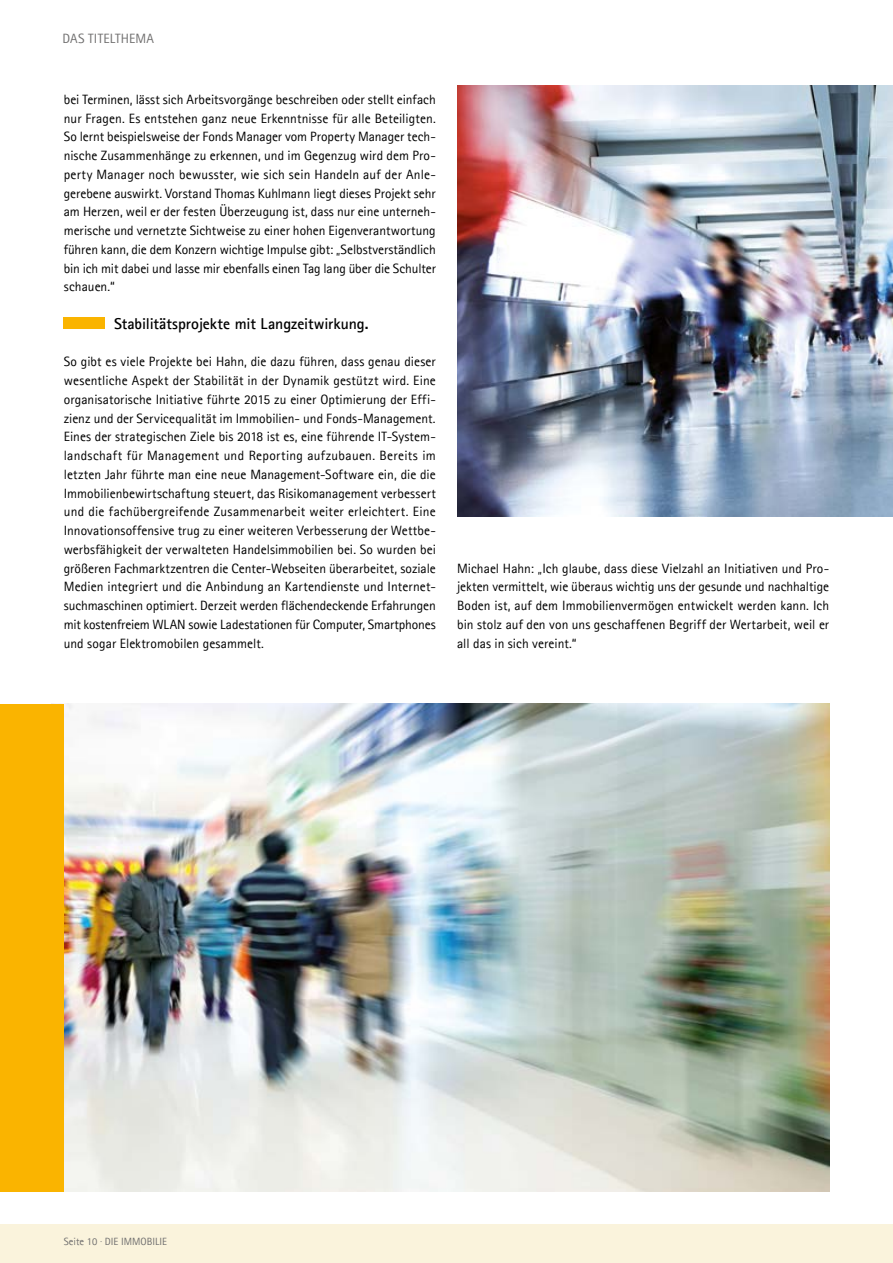
<style>
.page{position:relative;width:893px;height:1263px;background:#fff}
.page>*{position:absolute;margin:0;border:0;box-sizing:border-box;transform-origin:0 0}
.t1{font:700 15.75px "Agfa Rotis Sans Serif";letter-spacing:-.005em;color:#000}
.t2{font:13.5px/18.8px "Agfa Rotis Sans Serif";letter-spacing:-.005em;color:#000;text-align:justify}
.t3{font:13.5px "Agfa Rotis Sans Serif";letter-spacing:.02em;color:#706f6f}
.t4{font:10.5px "Agfa Rotis Sans Serif";color:#706f6f}
.s1{font-weight:300}
</style>
<div class="page">
<div style="left:0;top:1225px;width:893px;height:38px;background:#faf3dc"></div>
<img style="left:457px;top:85px;width:436px;height:431px">
<div style="left:64px;top:317px;width:41px;height:12px;background:#fab400"></div>
<img style="left:64px;top:704px;width:765px;height:487px">
<div style="left:0;top:704px;width:64px;height:487px;background:#fab400"></div>
<p class="t3" style="left:63px;top:31px;width:93px">DAS TITELTHEMA</p>
<p class="t2" style="left:64px;top:90px;width:374px">bei Terminen, lässt sich Arbeitsvorgänge beschreiben oder stellt einfach nur Fragen. Es entstehen ganz neue Erkenntnisse für alle Beteiligten.<br>So lernt beispielsweise der Fonds Manager vom Property Manager tech&shy;nische Zusammenhänge zu erkennen, und im Gegenzug wird dem Pro&shy;perty Manager noch bewusster, wie sich sein Handeln auf der Anle&shy;gerebene auswirkt. Vorstand Thomas Kuhlmann liegt dieses Projekt sehr am Herzen, weil er der festen Überzeugung ist, dass nur eine unterneh&shy;merische und vernetzte Sichtweise zu einer hohen Eigenverantwortung führen kann, die dem Konzern wichtige Impulse gibt: „Selbstverständlich bin ich mit dabei und lasse mir ebenfalls einen Tag lang über die Schulter schauen.“</p>
<p class="t1" style="left:114px;top:313px;width:256px">Stabilitätsprojekte mit Langzeitwirkung.</p>
<p class="t2" style="left:64px;top:352px;width:374px">So gibt es viele Projekte bei Hahn, die dazu führen, dass genau dieser wesentliche Aspekt der Stabilität in der Dynamik gestützt wird. Eine organisatorische Initiative führte 2015 zu einer Optimierung der Effi&shy;zienz und der Servicequalität im Immobilien- und Fonds-Management.<br>Eines der strategischen Ziele bis 2018 ist es, eine führende IT-System&shy;landschaft für Management und Reporting aufzubauen. Bereits im letzten Jahr führte man eine neue Management-Software ein, die die Immobilienbewirtschaftung steuert, das Risikomanagement verbessert und die fachübergreifende Zusammenarbeit weiter erleichtert. Eine Innovationsoffensive trug zu einer weiteren Verbesserung der Wettbe&shy;werbsfähigkeit der verwalteten Handelsimmobilien bei. So wurden bei größeren Fachmarktzentren die Center-Webseiten überarbeitet, soziale Medien integriert und die Anbindung an Kartendienste und Internet&shy;suchmaschinen optimiert. Derzeit werden flächendeckende Erfahrungen mit kostenfreiem WLAN sowie Ladestationen für Computer, Smartphones und sogar Elektromobilen gesammelt.</p>
<p class="t2" style="left:457px;top:558px;width:374px">Michael Hahn: „Ich glaube, dass diese Vielzahl an Initiativen und Pro&shy;jekten vermittelt, wie überaus wichtig uns der gesunde und nachhaltige Boden ist, auf dem Immobilienvermögen entwickelt werden kann. Ich bin stolz auf den von uns geschaffenen Begriff der Wertarbeit, weil er all das in sich vereint.“</p>
<p class="t4" style="left:64px;top:1235px;width:105px">Seite 10 <span class="s1">·</span> DIE IMMOBILIE</p>
</div>
